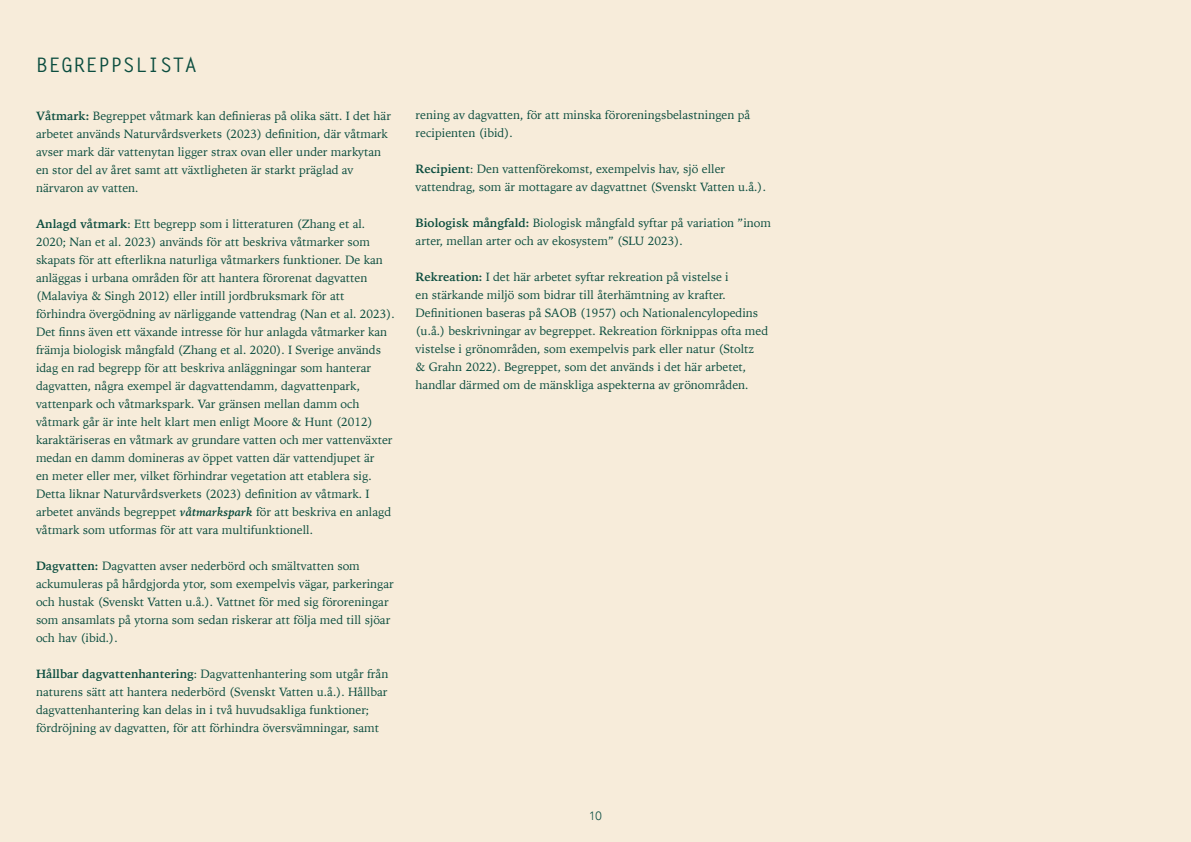
<style>
.page{position:relative;width:1191px;height:842px;background:#f7ecda}
.page>*{position:absolute;margin:0;border:0;box-sizing:border-box;transform-origin:0 0}
.t1{font:700 20px "Letter Gothic Std";letter-spacing:.02em;color:#0b4d3f}
.t2{font:12px/18px "Iowan Old Style";color:#0b4d3f}
.t3{font:300 12px "Avenir";color:#084c41}
.s1{font-weight:700}
.s2{font-weight:700;font-style:italic}
</style>
<div class="page">
<p class="t1" style="left:36px;top:52px;width:162px">BEGREPPSLISTA</p>
<p class="t2" style="left:36px;top:106px;width:356px"><span class="s1">Våtmark:</span> Begreppet våtmark kan definieras på olika sätt. I det här arbetet används Naturvårdsverkets (2023) definition, där våtmark avser mark där vattenytan ligger strax ovan eller under markytan en stor del av året samt att växtligheten är starkt präglad av närvaron av vatten.</p>
<p class="t2" style="left:36px;top:214px;width:360px"><span class="s1">Anlagd våtmark</span>: Ett begrepp som i litteraturen (Zhang et al.<br>2020; Nan et al. 2023) används för att beskriva våtmarker som skapats för att efterlikna naturliga våtmarkers funktioner. De kan anläggas i urbana områden för att hantera förorenat dagvatten (Malaviya &amp; Singh 2012) eller intill jordbruksmark för att förhindra övergödning av närliggande vattendrag (Nan et al. 2023).<br>Det finns även ett växande intresse för hur anlagda våtmarker kan främja biologisk mångfald (Zhang et al. 2020). I Sverige används idag en rad begrepp för att beskriva anläggningar som hanterar dagvatten, några exempel är dagvattendamm, dagvattenpark, vattenpark och våtmarkspark. Var gränsen mellan damm och våtmark går är inte helt klart men enligt Moore &amp; Hunt (2012) karaktäriseras en våtmark av grundare vatten och mer vattenväxter medan en damm domineras av öppet vatten där vattendjupet är<br>en meter eller mer, vilket förhindrar vegetation att etablera sig.<br>Detta liknar Naturvårdsverkets (2023) definition av våtmark. I arbetet används begreppet <span class="s2">våtmarkspark</span> för att beskriva en anlagd våtmark som utformas för att vara multifunktionell.</p>
<p class="t2" style="left:36px;top:556px;width:359px"><span class="s1">Dagvatten:</span> Dagvatten avser nederbörd och smältvatten som ackumuleras på hårdgjorda ytor, som exempelvis vägar, parkeringar och hustak (Svenskt Vatten u.å.). Vattnet för med sig föroreningar som ansamlats på ytorna som sedan riskerar att följa med till sjöar och hav (ibid.).</p>
<p class="t2" style="left:36px;top:664px;width:354px"><span class="s1">Hållbar dagvattenhantering</span>: Dagvattenhantering som utgår från naturens sätt att hantera nederbörd (Svenskt Vatten u.å.). Hållbar dagvattenhantering kan delas in i två huvudsakliga funktioner; fördröjning av dagvatten, för att förhindra översvämningar, samt</p>
<p class="t2" style="left:415px;top:106px;width:336px">rening av dagvatten, för att minska föroreningsbelastningen på recipienten (ibid).</p>
<p class="t2" style="left:415px;top:160px;width:352px"><span class="s1">Recipient</span>: Den vattenförekomst, exempelvis hav, sjö eller vattendrag, som är mottagare av dagvattnet (Svenskt Vatten u.å.).</p>
<p class="t2" style="left:415px;top:214px;width:357px"><span class="s1">Biologisk mångfald:</span> Biologisk mångfald syftar på variation ”inom arter, mellan arter och av ekosystem” (SLU 2023).</p>
<p class="t2" style="left:415px;top:268px;width:354px"><span class="s1">Rekreation:</span> I det här arbetet syftar rekreation på vistelse i<br>en stärkande miljö som bidrar till återhämtning av krafter.<br>Definitionen baseras på SAOB (1957) och Nationalencylopedins (u.å.) beskrivningar av begreppet. Rekreation förknippas ofta med vistelse i grönområden, som exempelvis park eller natur (Stoltz<br>&amp; Grahn 2022). Begreppet, som det används i det här arbetet, handlar därmed om de mänskliga aspekterna av grönområden.</p>
<p class="t3" style="left:589px;top:809px;width:14px">10</p>
</div>
